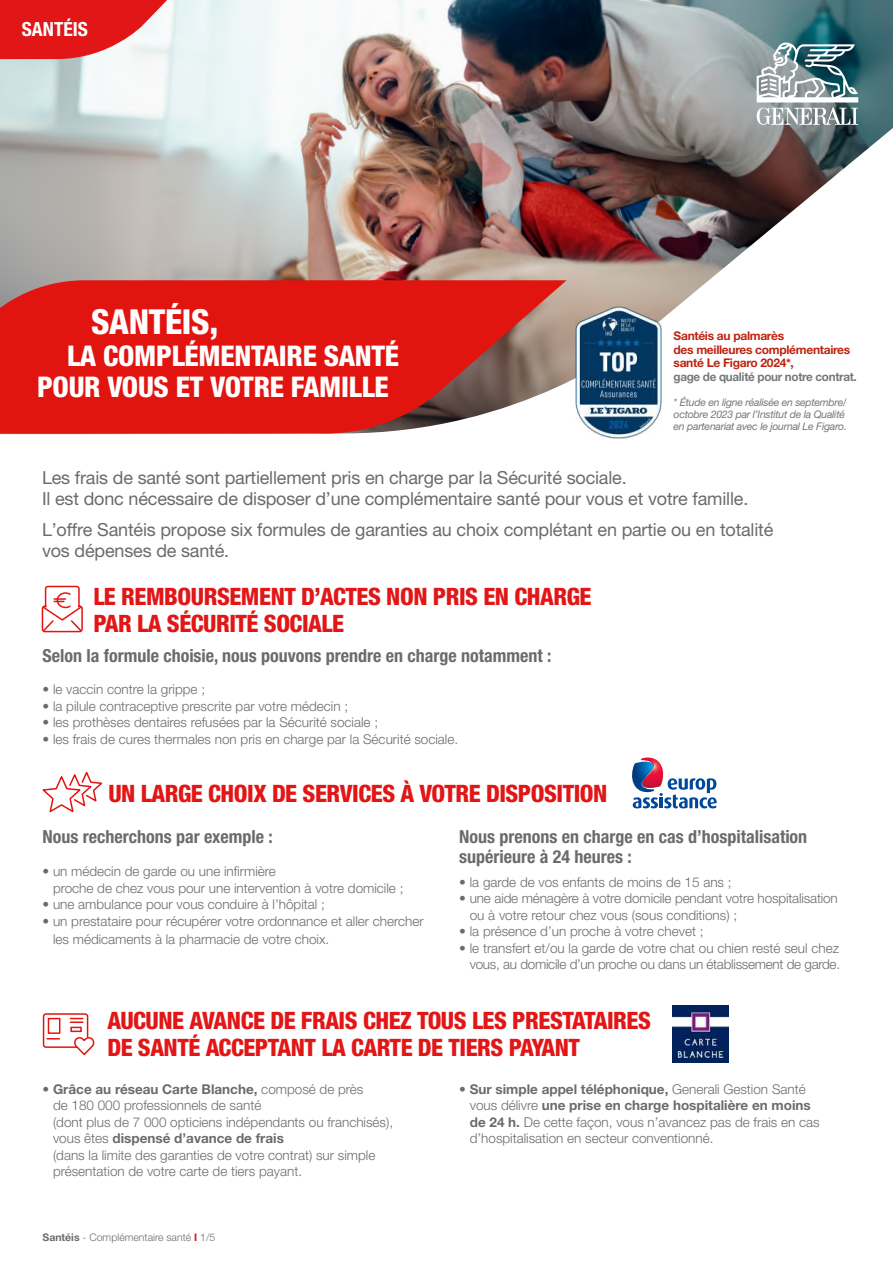
<style>
.page{position:relative;width:893px;height:1263px;background:#fff}
.page>*{position:absolute;margin:0;border:0;box-sizing:border-box;transform-origin:0 0}
.t1{font:800 condensed 34.5px "Helvetica Neue LT Std";letter-spacing:-.01em;color:#fff}
.t2{font:800 condensed 28.5px/31.5px "Helvetica Neue LT Std";letter-spacing:-.01em;color:#fff}
.t3{font:800 condensed 24px/27px "Helvetica Neue LT Std";letter-spacing:-.02em;color:#e21616}
.t4{font:700 condensed 19.5px "Helvetica Neue LT Std";color:#fff}
.t5{font:18px/21px "Helvetica Neue LT Std";letter-spacing:-.01em;color:#6a6c6c}
.t6{font:700 condensed 18px/19.5px "Helvetica Neue LT Std";color:#6a6c6c}
.t7{font:300 13.5px/16.5px "Helvetica Neue LT Std";color:#6a6c6c}
.t8{font:300 13.5px/16.5px "Helvetica Neue LT Std";letter-spacing:-.02em;color:#6a6c6c;text-align:right}
.t9{font:700 12px/13.5px "Helvetica Neue LT Std";letter-spacing:-.025em;color:#be2310}
.t10{font:700 12px "Helvetica Neue LT Std";letter-spacing:-.025em;color:#767878}
.t11{font:italic 10.5px/12px "Helvetica Neue LT Std";letter-spacing:-.025em;color:#767878}
.t12{font:300 10.5px "Helvetica Neue LT Std";color:#6a6c6c}
.s1{font-weight:700}
.s2{font-weight:700;color:#e21616}
</style>
<div class="page">
<img style="left:0;top:0;width:893px;height:383px">
<svg style="left:0;top:280px;width:567px;height:154px;fill:#e21410"></svg>
<svg style="left:0;top:0;width:263px;height:59px"></svg>
<svg style="left:42px;top:585px;width:41px;height:48px"></svg>
<svg style="left:632px;top:757px;width:85px;height:51px"></svg>
<svg style="left:42px;top:771px;width:61px;height:42px"></svg>
<svg style="left:42px;top:1013px;width:53px;height:43px"></svg>
<img style="left:672px;top:1006px;width:57px;height:56px">
<img style="left:570px;top:303px;width:96px;height:136px">
<svg style="left:757px;top:42px;width:101px;height:83px"></svg>
<h3 class="t4" style="left:22px;top:18px;width:68px">SANTÉIS</h3>
<h1 class="t1" style="left:91px;top:301px;width:129px">SANTÉIS,</h1>
<h2 class="t2" style="left:37px;top:339px;width:364px;text-indent:30px">LA COMPLÉMENTAIRE SANTÉ<br>POUR VOUS ET VOTRE FAMILLE</h2>
<p class="t9" style="left:674px;top:329px;width:178px">Santéis au palmarès<br>des meilleures complémentaires santé Le Figaro 2024*,</p>
<p class="t10" style="left:674px;top:369px;width:185px">gage de qualité pour notre contrat.</p>
<p class="t11" style="left:674px;top:396px;width:175px">* Étude en ligne réalisée en septembre/ octobre 2023 par l’Institut de la Qualité en partenariat avec le journal Le Figaro.</p>
<h3 class="t5" style="left:42px;top:466px;width:708px">Les frais de santé sont partiellement pris en charge par la Sécurité sociale.<br>Il est donc nécessaire de disposer d’une complémentaire santé pour vous et votre famille.</h3>
<h3 class="t5" style="left:42px;top:519px;width:733px">L’offre Santéis propose six formules de garanties au choix complétant en partie ou en totalité vos dépenses de santé.</h3>
<h3 class="t3" style="left:93px;top:583px;width:500px">LE REMBOURSEMENT D’ACTES NON PRIS EN CHARGE<br>PAR LA SÉCURITÉ SOCIALE</h3>
<h3 class="t6" style="left:43px;top:645px;width:510px">Selon la formule choisie, nous pouvons prendre en charge notamment :</h3>
<p class="t7" style="left:43px;top:681px;width:164px">• le vaccin contre la grippe ;</p>
<p class="t7" style="left:43px;top:697px;width:307px">• la pilule contraceptive prescrite par votre médecin ;</p>
<p class="t7" style="left:43px;top:714px;width:337px">• les prothèses dentaires refusées par la Sécurité sociale ;</p>
<p class="t7" style="left:43px;top:730px;width:417px">• les frais de cures thermales non pris en charge par la Sécurité sociale.</p>
<h3 class="t3" style="left:108px;top:779px;width:500px">UN LARGE CHOIX DE SERVICES À VOTRE DISPOSITION</h3>
<h3 class="t6" style="left:43px;top:827px;width:232px">Nous recherchons par exemple :</h3>
<p class="t7" style="left:53px;top:863px;width:352px;text-indent:-11px">• un médecin de garde ou une infirmière<br>proche de chez vous pour une intervention à votre domicile ;</p>
<p class="t7" style="left:43px;top:896px;width:284px">• une ambulance pour vous conduire à l’hôpital ;</p>
<p class="t7" style="left:53px;top:911px;width:372px;line-height:18px;text-indent:-11px">• un prestataire pour récupérer votre ordonnance et aller chercher les médicaments à la pharmacie de votre choix.</p>
<h3 class="t6" style="left:459px;top:827px;width:350px">Nous prenons en charge en cas d’hospitalisation supérieure à 24 heures :</h3>
<p class="t7" style="left:459px;top:874px;width:274px">• la garde de vos enfants de moins de 15 ans ;</p>
<p class="t7" style="left:470px;top:890px;width:370px;text-indent:-11px">• une aide ménagère à votre domicile pendant votre hospitalisation ou à votre retour chez vous (sous conditions) ;</p>
<p class="t7" style="left:459px;top:923px;width:246px">• la présence d’un proche à votre chevet ;</p>
<p class="t8" style="left:459px;top:939px;width:382px">• le transfert et/ou la garde de votre chat ou chien resté seul chez vous, au domicile d’un proche ou dans un établissement de garde.</p>
<h3 class="t3" style="left:107px;top:1007px;width:545px">AUCUNE AVANCE DE FRAIS CHEZ TOUS LES PRESTATAIRES<br>DE SANTÉ ACCEPTANT LA CARTE DE TIERS PAYANT</h3>
<p class="t7" style="left:53px;top:1080px;width:342px;text-indent:-11px">• <span class="s1">Grâce au réseau Carte Blanche,</span> composé de près<br>de 180 000 professionnels de santé<br>(dont plus de 7 000 opticiens indépendants ou franchisés), vous êtes <span class="s1">dispensé d’avance de frais<br></span>(dans la limite des garanties de votre contrat) sur simple présentation de votre carte de tiers payant.</p>
<p class="t7" style="left:470px;top:1080px;width:351px;text-indent:-11px">• <span class="s1">Sur simple appel téléphonique,</span> Generali Gestion Santé vous délivre <span class="s1">une prise en charge hospitalière en moins de 24 h.</span> De cette façon, vous n’avancez pas de frais en cas d’hospitalisation en secteur conventionné.</p>
<p class="t12" style="left:43px;top:1230px;width:174px"><span class="s1">Santéis</span> - Complémentaire santé <span class="s2">I</span> 1/5</p>
</div>
